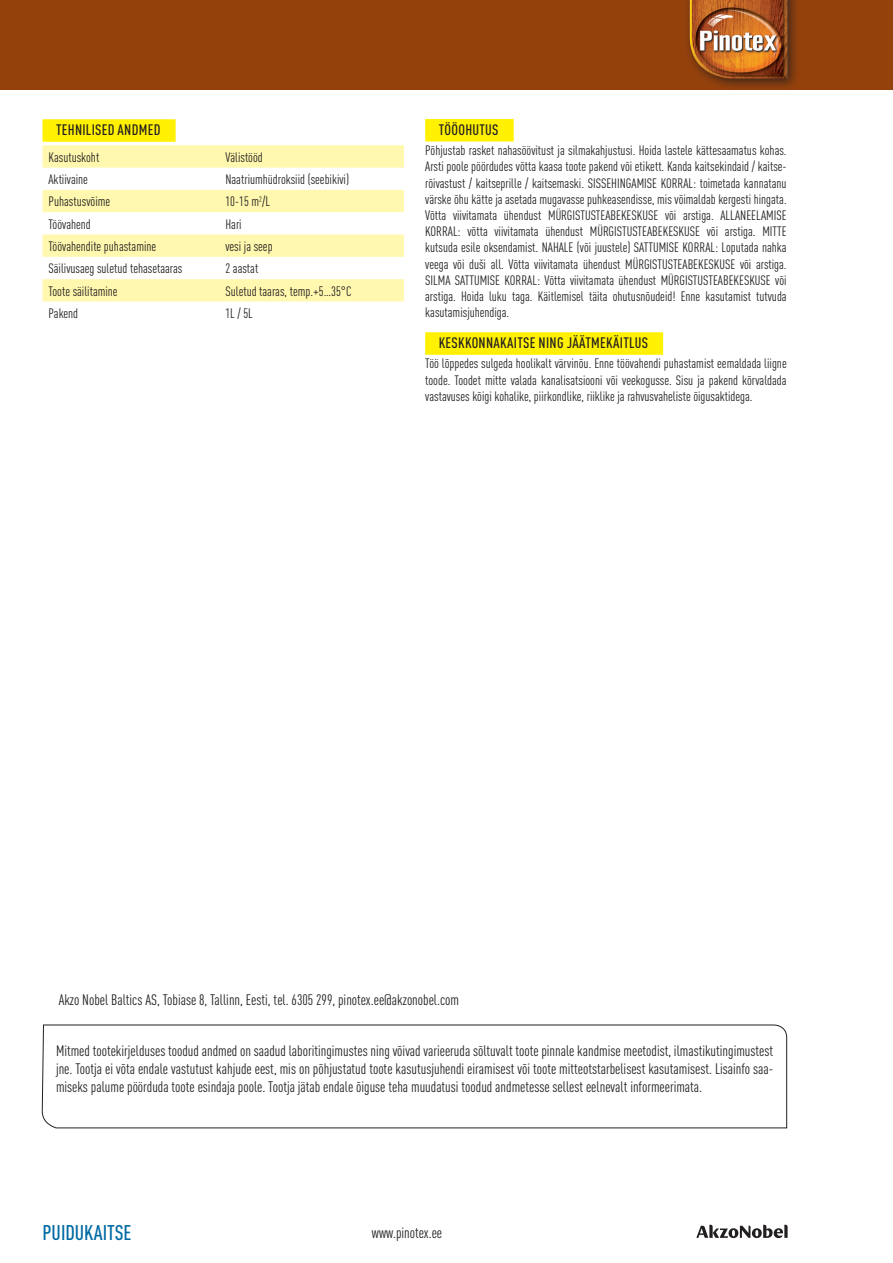
<style>
.page{position:relative;width:893px;height:1263px;background:#fff}
.page>*{position:absolute;margin:0;border:0;box-sizing:border-box;transform-origin:0 0}
.t1{font:500 condensed 21px "DIN Pro";color:#006ba3}
.OHU{font:condensed 15px/18px "DIN Pro";color:#231f20;text-align:justify}
.TEKST_EE_terrace_cle{font:500 condensed 15px "DIN Pro";letter-spacing:.02em;color:#231f20}
.TEKST_EE_BULLETITA{font:condensed 13.5px/16.2px "DIN Pro";color:#231f20;text-align:justify}
</style>
<div class="page">
<div style="left:0;top:0;width:893px;height:89px;background:#94410c"></div>
<svg style="left:42px;top:1024px;width:745px;height:105px"></svg>
<svg style="left:696px;top:1225px;width:92px;height:13px"></svg>
<div style="left:684px;top:0;width:115px;height:90px;background:#231f20;opacity:.75"></div>
<img style="left:690px;top:0;width:97px;height:78px">
<div style="left:43px;top:119px;width:133px;height:23px;background:#fff101"></div>
<svg style="left:43px;top:145px;width:361px;height:156px;fill:#fff8ae"></svg>
<div style="left:425px;top:119px;width:89px;height:23px;background:#fff101"></div>
<div style="left:425px;top:332px;width:238px;height:23px;background:#fff101"></div>
<p class="TEKST_EE_terrace_cle" style="left:56px;top:119px;width:106px">TEHNILISED ANDMED</p>
<p class="TEKST_EE_BULLETITA" style="left:49px;top:148px;width:52px">Kasutuskoht</p>
<p class="TEKST_EE_BULLETITA" style="left:225px;top:148px;width:39px">Välistööd</p>
<p class="TEKST_EE_BULLETITA" style="left:49px;top:170px;width:41px">Aktiivaine</p>
<p class="TEKST_EE_BULLETITA" style="left:225px;top:170px;width:125px">Naatriumhüdroksiid (seebikivi)</p>
<p class="TEKST_EE_BULLETITA" style="left:49px;top:192px;width:63px">Puhastusvõime</p>
<p class="TEKST_EE_BULLETITA" style="left:225px;top:192px;width:46px">10-15 m<sup>2</sup>/L</p>
<p class="TEKST_EE_BULLETITA" style="left:49px;top:215px;width:44px">Töövahend</p>
<p class="TEKST_EE_BULLETITA" style="left:225px;top:215px;width:18px">Hari</p>
<p class="TEKST_EE_BULLETITA" style="left:49px;top:237px;width:109px">Töövahendite puhastamine</p>
<p class="TEKST_EE_BULLETITA" style="left:225px;top:237px;width:49px">vesi ja seep</p>
<p class="TEKST_EE_BULLETITA" style="left:49px;top:259px;width:135px">Säilivusaeg suletud tehasetaaras</p>
<p class="TEKST_EE_BULLETITA" style="left:225px;top:259px;width:34px">2 aastat</p>
<p class="TEKST_EE_BULLETITA" style="left:49px;top:282px;width:71px">Toote säilitamine</p>
<p class="TEKST_EE_BULLETITA" style="left:225px;top:282px;width:128px">Suletud taaras, temp.+5…35°C</p>
<p class="TEKST_EE_BULLETITA" style="left:49px;top:304px;width:31px">Pakend</p>
<p class="TEKST_EE_BULLETITA" style="left:225px;top:304px;width:29px">1L / 5L</p>
<p class="TEKST_EE_terrace_cle" style="left:439px;top:118px;width:61px">TÖÖOHUTUS</p>
<p class="TEKST_EE_BULLETITA" style="left:425px;top:141px;width:363px">Põhjustab rasket nahasöövitust ja silmakahjustusi. Hoida lastele kättesaamatus kohas.<br>Arsti poole pöördudes võtta kaasa toote pakend või etikett. Kanda kaitsekindaid / kaitse&shy;rõivastust / kaitseprille / kaitsemaski. SISSEHINGAMISE KORRAL: toimetada kannatanu värske õhu kätte ja asetada mugavasse puhkeasendisse, mis võimaldab kergesti hingata.<br>Võtta viivitamata ühendust MÜRGISTUSTEABEKESKUSE või arstiga. ALLANEELAMISE KORRAL: võtta viivitamata ühendust MÜRGISTUSTEABEKESKUSE või arstiga. MITTE kutsuda esile oksendamist. NAHALE (või juustele) SATTUMISE KORRAL: Loputada nahka veega või duši all. Võtta viivitamata ühendust MÜRGISTUSTEABEKESKUSE või arstiga.<br>SILMA SATTUMISE KORRAL: Võtta viivitamata ühendust MÜRGISTUSTEABEKESKUSE või arstiga. Hoida luku taga. Käitlemisel täita ohutusnõudeid! Enne kasutamist tutvuda kasutamisjuhendiga.</p>
<p class="TEKST_EE_terrace_cle" style="left:439px;top:332px;width:211px">KESKKONNAKAITSE NING JÄÄTMEKÄITLUS</p>
<p class="TEKST_EE_BULLETITA" style="left:425px;top:355px;width:363px">Töö lõppedes sulgeda hoolikalt värvinõu. Enne töövahendi puhastamist eemaldada liigne toode. Toodet mitte valada kanalisatsiooni või veekogusse. Sisu ja pakend kõrvaldada vastavuses kõigi kohalike, piirkondlike, riiklike ja rahvusvaheliste õigusaktidega.</p>
<p class="OHU" style="left:59px;top:990px;width:402px">Akzo Nobel Baltics AS, Tobiase 8, Tallinn, Eesti, tel. 6305 299, pinotex.ee@akzonobel.com</p>
<p class="OHU" style="left:56px;top:1041px;width:719px">Mitmed tootekirjelduses toodud andmed on saadud laboritingimustes ning võivad varieeruda sõltuvalt toote pinnale kandmise meetodist, ilmastikutingimustest jne. Tootja ei võta endale vastutust kahjude eest, mis on põhjustatud toote kasutusjuhendi eiramisest või toote mitteotstarbelisest kasutamisest. Lisainfo saa&shy;miseks palume pöörduda toote esindaja poole. Tootja jätab endale õiguse teha muudatusi toodud andmetesse sellest eelnevalt informeerimata.</p>
<p class="t1" style="left:43px;top:1216px;width:91px">PUIDUKAITSE</p>
<p class="OHU" style="left:372px;top:1223px;width:72px">www.pinotex.ee</p>
</div>
